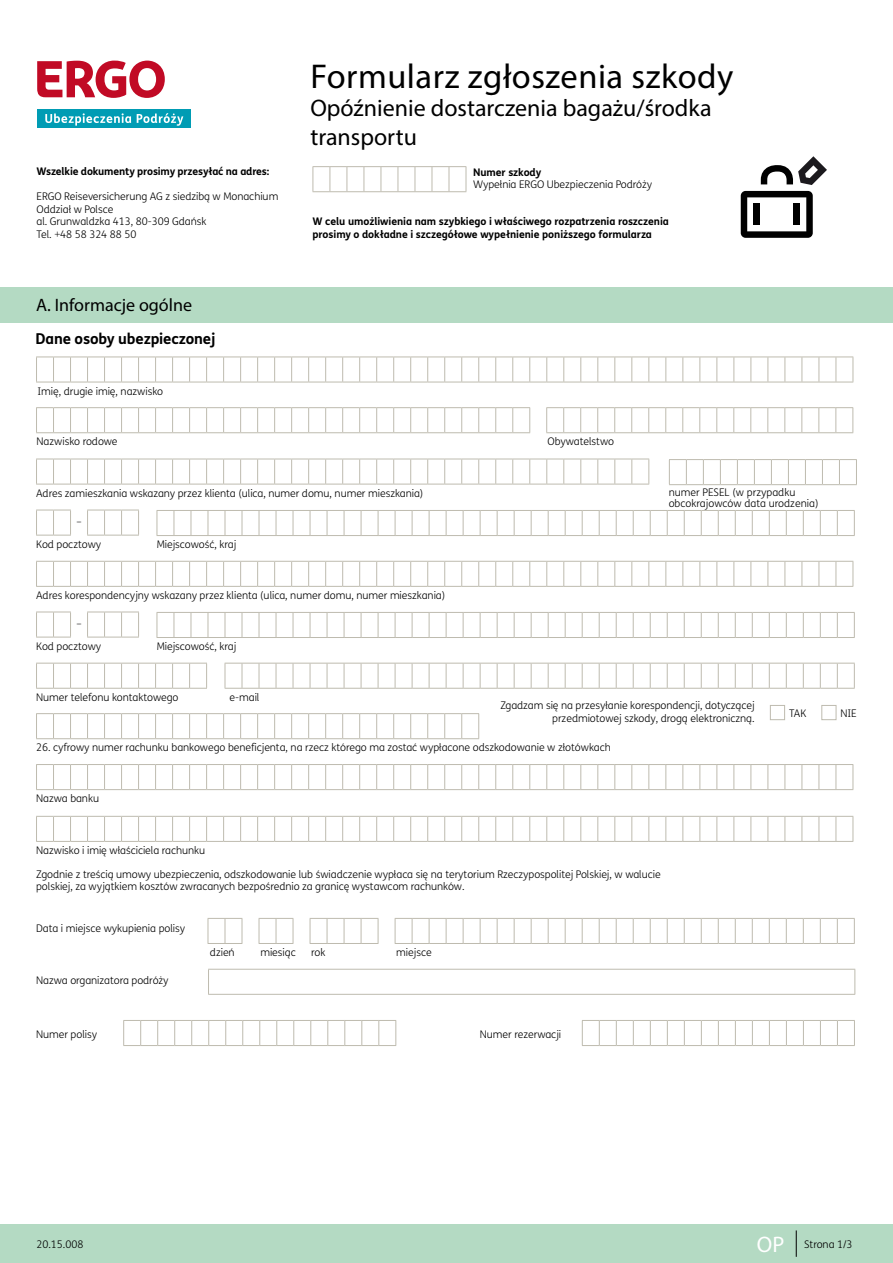
<style>
.page{position:relative;width:893px;height:1263px;background:#fff}
.page>*{position:absolute;margin:0;border:0;box-sizing:border-box;transform-origin:0 0}
.t1{font:34.5px "Myriad Pro";letter-spacing:.015em;color:#000}
.t2{font:24px/28.5px "Myriad Pro";color:#000}
.t3{font:18px "Myriad Pro";color:#000}
.t4{font:700 15px "FS Me";letter-spacing:-.01em;color:#000}
.t5{font:300 10.5px/12.6px "FS Me";letter-spacing:-.005em;color:#000}
.t6{font:700 10.5px/12.6px "FS Me";letter-spacing:-.005em;color:#000}
.s1{font-family:"Myriad Pro";font-weight:400;font-size:22.5px;color:#fff}
</style>
<div class="page">
<div style="left:0;top:287px;width:893px;height:35px;background:#b4dac3"></div>
<div style="left:0;top:1225px;width:893px;height:38px;background:#b4dac3"></div>
<svg style="left:796px;top:1230px;width:1px;height:27px"></svg>
<svg style="left:313px;top:166px;width:154px;height:26px"></svg>
<svg style="left:36px;top:357px;width:818px;height:26px"></svg>
<svg style="left:36px;top:561px;width:818px;height:26px"></svg>
<svg style="left:36px;top:764px;width:818px;height:26px"></svg>
<svg style="left:36px;top:816px;width:818px;height:26px"></svg>
<svg style="left:157px;top:510px;width:698px;height:26px"></svg>
<svg style="left:36px;top:510px;width:103px;height:26px"></svg>
<svg style="left:157px;top:612px;width:698px;height:26px"></svg>
<svg style="left:36px;top:612px;width:103px;height:26px"></svg>
<svg style="left:208px;top:970px;width:1px;height:24px"></svg>
<hr style="left:208px;top:969px;width:647px;height:1px;background:#bebbaf">
<svg style="left:854px;top:969px;width:1px;height:25px"></svg>
<hr style="left:208px;top:994px;width:647px;height:1px;background:#bebbaf">
<svg style="left:208px;top:918px;width:647px;height:26px"></svg>
<svg style="left:37px;top:61px;width:128px;height:37px"></svg>
<div style="left:37px;top:109px;width:154px;height:18px;background:#009cb4"></div>
<svg style="left:45px;top:113px;width:86px;height:13px"></svg>
<svg style="left:137px;top:113px;width:46px;height:13px"></svg>
<svg style="left:36px;top:407px;width:494px;height:26px"></svg>
<svg style="left:546px;top:407px;width:307px;height:26px"></svg>
<svg style="left:36px;top:663px;width:171px;height:26px"></svg>
<svg style="left:225px;top:663px;width:630px;height:26px"></svg>
<svg style="left:36px;top:713px;width:443px;height:26px"></svg>
<svg style="left:123px;top:1020px;width:273px;height:26px"></svg>
<svg style="left:582px;top:1020px;width:273px;height:26px"></svg>
<svg style="left:741px;top:191px;width:72px;height:47px"></svg>
<div style="left:754px;top:204px;width:6px;height:21px;background:#000"></div>
<div style="left:793px;top:204px;width:7px;height:21px;background:#000"></div>
<svg style="left:761px;top:156px;width:66px;height:29px"></svg>
<svg style="left:36px;top:459px;width:613px;height:26px"></svg>
<svg style="left:669px;top:459px;width:188px;height:26px"></svg>
<div style="left:769px;top:704px;width:17px;height:17px;background:#f7f7f5"></div>
<div style="left:770px;top:705px;width:15px;height:15px;background:#fff;border:1px solid #bebbaf"></div>
<div style="left:820px;top:704px;width:18px;height:17px;background:#dad8d1"></div>
<div style="left:821px;top:705px;width:15px;height:15px;background:#fff;border:1px solid #bebbaf"></div>
<p class="t6" style="left:37px;top:164px;width:234px">Wszelkie dokumenty prosimy przesyłać na adres:</p>
<p class="t5" style="left:37px;top:190px;width:243px">ERGO Reiseversicherung AG z siedzibą w Monachium<br>Oddział w Polsce<br>al. Grunwaldzka 413, 80-309 Gdańsk<br>Tel. +48 58 324 88 50</p>
<h3 class="t3" style="left:36px;top:294px;width:157px">A. Informacje ogólne</h3>
<h3 class="t4" style="left:36px;top:327px;width:181px">Dane osoby ubezpieczonej</h3>
<p class="t5" style="left:37px;top:384px;width:127px">Imię, drugie imię, nazwisko</p>
<h1 class="t1" style="left:310px;top:55px;width:425px">Formularz zgłoszenia szkody</h1>
<h2 class="t2" style="left:310px;top:93px;width:403px">Opóźnienie dostarczenia bagażu/środka transportu</h2>
<p class="t6" style="left:473px;top:165px;width:70px">Numer szkody</p>
<p class="t5" style="left:473px;top:178px;width:181px">Wypełnia ERGO Ubezpieczenia Podróży</p>
<p class="t6" style="left:313px;top:215px;width:358px">W celu umożliwienia nam szybkiego i właściwego rozpatrzenia roszczenia prosimy o dokładne i szczegółowe wypełnienie poniższego formularza</p>
<p class="t5" style="left:37px;top:435px;width:83px">Nazwisko rodowe</p>
<p class="t5" style="left:547px;top:435px;width:68px">Obywatelstwo</p>
<p class="t5" style="left:36px;top:486px;width:389px">Adres zamieszkania wskazany przez klienta (ulica, numer domu, numer mieszkania)</p>
<p class="t5" style="left:669px;top:487px;width:151px;line-height:10.5px">numer PESEL (w przypadku obcokrajowców data urodzenia)</p>
<p class="t5" style="left:76px;top:515px;width:7px">–</p>
<p class="t5" style="left:36px;top:537px;width:67px">Kod pocztowy</p>
<p class="t5" style="left:157px;top:538px;width:81px">Miejscowość, kraj</p>
<p class="t5" style="left:36px;top:589px;width:411px">Adres korespondencyjny wskazany przez klienta (ulica, numer domu, numer mieszkania)</p>
<p class="t5" style="left:76px;top:617px;width:7px">–</p>
<p class="t5" style="left:36px;top:639px;width:67px">Kod pocztowy</p>
<p class="t5" style="left:157px;top:640px;width:81px">Miejscowość, kraj</p>
<p class="t5" style="left:36px;top:690px;width:144px">Numer telefonu kontaktowego</p>
<p class="t5" style="left:230px;top:690px;width:31px">e-mail</p>
<p class="t5" style="left:500px;top:699px;width:256px;text-align:right">Zgadzam się na przesyłanie korespondencji, dotyczącej przedmiotowej szkody, drogą elektroniczną.</p>
<p class="t5" style="left:789px;top:706px;width:19px">TAK</p>
<p class="t5" style="left:840px;top:706px;width:18px">NIE</p>
<p class="t5" style="left:36px;top:741px;width:576px">26. cyfrowy numer rachunku bankowego beneficjenta, na rzecz którego ma zostać wypłacone odszkodowanie w złotówkach</p>
<p class="t5" style="left:36px;top:792px;width:64px">Nazwa banku</p>
<p class="t5" style="left:36px;top:844px;width:171px">Nazwisko i imię właściciela rachunku</p>
<p class="t5" style="left:36px;top:867px;width:626px">Zgodnie z treścią umowy ubezpieczenia, odszkodowanie lub świadczenie wypłaca się na terytorium Rzeczypospolitej Polskiej, w walucie polskiej, za wyjątkiem kosztów zwracanych bezpośrednio za granicę wystawcom rachunków.</p>
<p class="t5" style="left:36px;top:922px;width:151px">Data i miejsce wykupienia polisy</p>
<p class="t5" style="left:36px;top:973px;width:134px">Nazwa organizatora podróży</p>
<p class="t5" style="left:210px;top:946px;width:26px">dzień</p>
<p class="t5" style="left:260px;top:946px;width:37px">miesiąc</p>
<p class="t5" style="left:311px;top:946px;width:16px">rok</p>
<p class="t5" style="left:396px;top:946px;width:37px">miejsce</p>
<p class="t5" style="left:36px;top:1028px;width:63px">Numer polisy</p>
<p class="t5" style="left:480px;top:1028px;width:83px">Numer rezerwacji</p>
<p class="t5" style="left:37px;top:1237px;width:48px">20.15.008</p>
<p class="t5" style="left:757px;top:1237px;width:97px"><span class="s1">OP</span> Strona 1/3</p>
</div>
